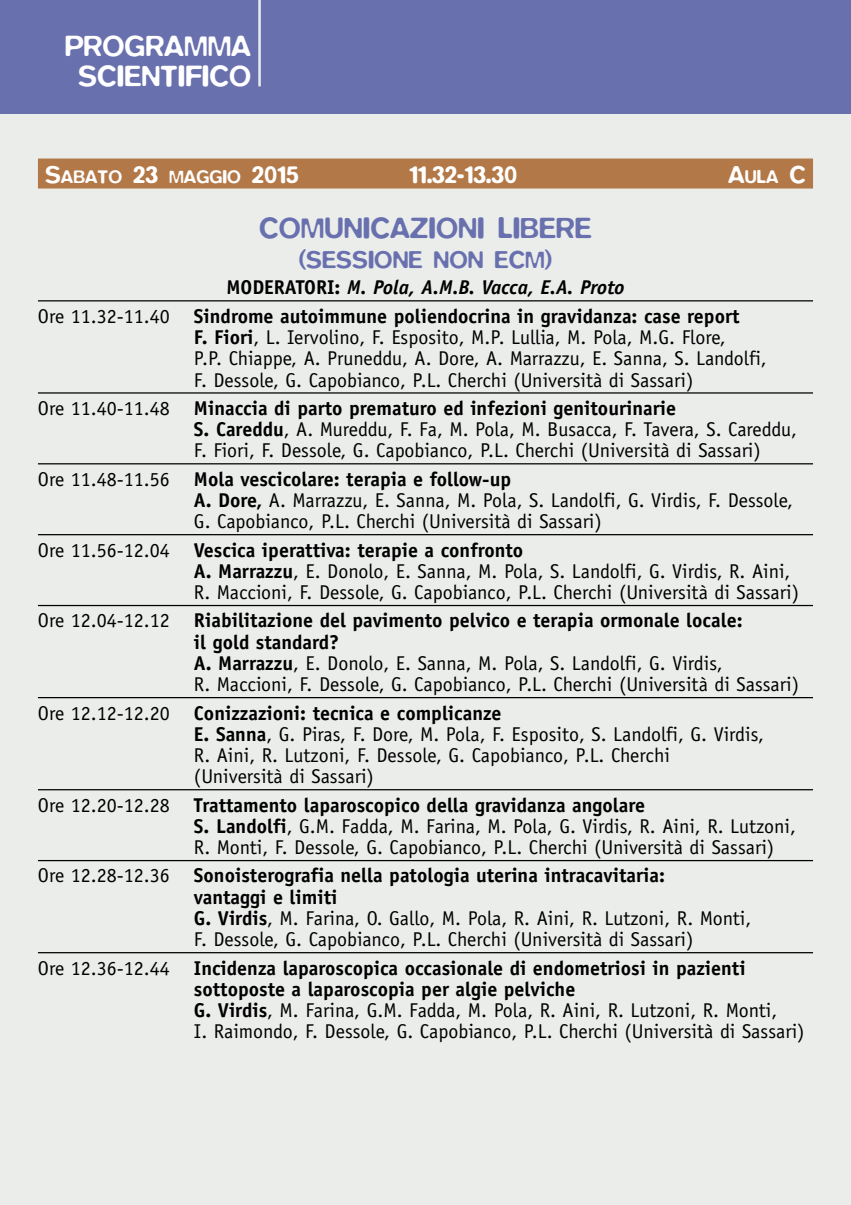
<style>
.page{position:relative;width:851px;height:1205px;background:#fff}
.page>*{position:absolute;margin:0;border:0;box-sizing:border-box;transform-origin:0 0}
.t1{font:500 30px/30px "Blur";color:#fff;text-align:center}
.t2{font:500 30px "Blur";color:#6970ae}
.t3{font:500 25px "Blur";color:#6970ae}
.t4{font:500 25px "Blur";color:#fff}
.t5{font:20px/21.2px "Officina Sans";color:#000}
.t6{font:700 20px/28.2px "Officina Sans";color:#000}
.t7{font:500 18.75px "Blur";color:#fff}
.s1{font-size:25px}
.s2{font-style:italic}
.s3{font-weight:400}
.s4{font-weight:700}
</style>
<div class="page">
<div style="left:0;top:65px;width:850px;height:1140px;background:#ebedeb"></div>
<div style="left:38px;top:158px;width:774px;height:30px;background:#b37847"></div>
<hr style="left:38px;top:300px;width:774px;height:1px;background:#000">
<hr style="left:38px;top:392px;width:774px;height:2px;background:#000">
<hr style="left:38px;top:463px;width:774px;height:1px;background:#000">
<hr style="left:38px;top:534px;width:774px;height:1px;background:#000">
<hr style="left:38px;top:605px;width:774px;height:1px;background:#000">
<hr style="left:38px;top:697px;width:774px;height:1px;background:#000">
<hr style="left:38px;top:789px;width:774px;height:1px;background:#000">
<hr style="left:38px;top:860px;width:774px;height:1px;background:#000">
<hr style="left:38px;top:952px;width:774px;height:1px;background:#000">
<div style="left:0;top:0;width:850px;height:113px;background:#6970ae"></div>
<hr style="left:258px;top:0;width:3px;height:86px;background:#ebedeb">
<h1 class="t1" style="left:65px;top:33px;width:188px">PROGRAMMA<br>SCIENTIFICO</h1>
<p class="t7" style="left:45px;top:170px;width:255px"><span class="s1">S</span>ABATO <span class="s1">23</span> MAGGIO <span class="s1">2015</span></p>
<p class="t4" style="left:409px;top:166px;width:109px">11.32-13.30</p>
<p class="t7" style="left:728px;top:170px;width:79px"><span class="s1">A</span>ULA <span class="s1">C</span></p>
<h1 class="t2" style="left:259px;top:217px;width:334px">COMUNICAZIONI LIBERE</h1>
<p class="t3" style="left:299px;top:251px;width:255px">(SESSIONE NON ECM)</p>
<p class="t6" style="left:38px;top:275px;width:703px;text-indent:188px">MODERATORI: <span class="s2">M. Pola, A.M.B. Vacca, E.A. Proto<br></span><span class="s3">Ore 11.32-11.40</span> Sindrome autoimmune poliendocrina in gravidanza: case report</p>
<p class="t5" style="left:194px;top:328px;width:574px"><span class="s4">F. Fiori</span>, L. Iervolino, F. Esposito, M.P. Lullia, M. Pola, M.G. Flore,<br>P.P. Chiappe, A. Pruneddu, A. Dore, A. Marrazzu, E. Sanna, S. Landolfi,<br>F. Dessole, G. Capobianco, P.L. Cherchi (Università di Sassari)</p>
<p class="t5" style="left:194px;top:399px;width:604px;text-indent:-156px">Ore 11.40-11.48 <span class="s4">Minaccia di parto prematuro ed infezioni genitourinarie<br>S. Careddu</span>, A. Mureddu, F. Fa, M. Pola, M. Busacca, F. Tavera, S. Careddu,<br>F. Fiori, F. Dessole, G. Capobianco, P.L. Cherchi (Università di Sassari)</p>
<p class="t5" style="left:194px;top:470px;width:600px;text-indent:-156px">Ore 11.48-11.56 <span class="s4">Mola vescicolare: terapia e follow-up<br>A. Dore,</span> A. Marrazzu, E. Sanna, M. Pola, S. Landolfi, G. Virdis, F. Dessole,<br>G. Capobianco, P.L. Cherchi (Università di Sassari)</p>
<p class="t5" style="left:194px;top:541px;width:606px;text-indent:-156px">Ore 11.56-12.04 <span class="s4">Vescica iperattiva: terapie a confronto<br>A. Marrazzu</span>, E. Donolo, E. Sanna, M. Pola, S. Landolfi, G. Virdis, R. Aini,<br>R. Maccioni, F. Dessole, G. Capobianco, P.L. Cherchi (Università di Sassari)</p>
<p class="t5" style="left:194px;top:612px;width:606px;text-indent:-156px">Ore 12.04-12.12 <span class="s4">Riabilitazione del pavimento pelvico e terapia ormonale locale:<br>il gold standard?<br>A. Marrazzu</span>, E. Donolo, E. Sanna, M. Pola, S. Landolfi, G. Virdis,<br>R. Maccioni, F. Dessole, G. Capobianco, P.L. Cherchi (Università di Sassari)</p>
<p class="t5" style="left:194px;top:704px;width:571px;text-indent:-156px">Ore 12.12-12.20 <span class="s4">Conizzazioni: tecnica e complicanze<br>E. Sanna</span>, G. Piras, F. Dore, M. Pola, F. Esposito, S. Landolfi, G. Virdis, R. Aini, R. Lutzoni, F. Dessole, G. Capobianco, P.L. Cherchi<br>(Università di Sassari)</p>
<p class="t5" style="left:194px;top:796px;width:603px;text-indent:-156px">Ore 12.20-12.28 <span class="s4">Trattamento laparoscopico della gravidanza angolare<br>S. Landolfi</span>, G.M. Fadda, M. Farina, M. Pola, G. Virdis, R. Aini, R. Lutzoni,<br>R. Monti, F. Dessole, G. Capobianco, P.L. Cherchi (Università di Sassari)</p>
<p class="t5" style="left:194px;top:867px;width:558px;text-indent:-156px">Ore 12.28-12.36 <span class="s4">Sonoisterografia nella patologia uterina intracavitaria:<br>vantaggi e limiti<br>G. Virdis</span>, M. Farina, O. Gallo, M. Pola, R. Aini, R. Lutzoni, R. Monti, F. Dessole, G. Capobianco, P.L. Cherchi (Università di Sassari)</p>
<p class="t5" style="left:194px;top:959px;width:612px;text-indent:-156px">Ore 12.36-12.44 <span class="s4">Incidenza laparoscopica occasionale di endometriosi in pazienti sottoposte a laparoscopia per algie pelviche<br>G. Virdis</span>, M. Farina, G.M. Fadda, M. Pola, R. Aini, R. Lutzoni, R. Monti,<br>I. Raimondo, F. Dessole, G. Capobianco, P.L. Cherchi (Università di Sassari)</p>
</div>
